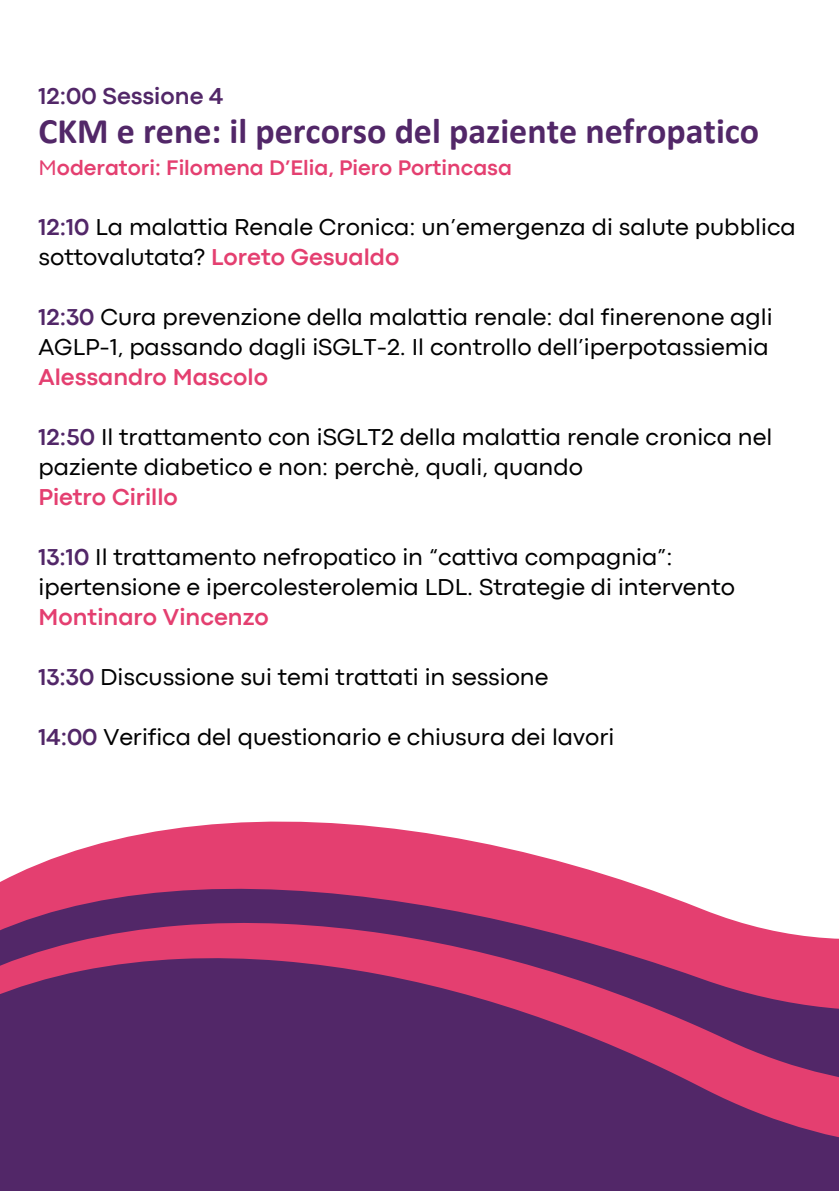
<style>
.page{position:relative;width:839px;height:1191px;background:#fff}
.page>*{position:absolute;margin:0;border:0;box-sizing:border-box;transform-origin:0 0}
.t1{font:700 36px "Calibri";color:#522768}
.t2{font:24px/30px "Codec Pro";color:#010001}
.t3{font:24px/30px "Codec Pro";color:#000}
.t4{font:700 24px "Codec Pro";color:#e43f70}
.t5{font:700 24px "Codec Pro";color:#522768}
.t6{font:700 22px "Codec Pro";color:#e43f70}
.s1{font-weight:400}
.s2{font-weight:700;color:#522768}
.s3{font-weight:700;color:#e43f70}
</style>
<div class="page">
<svg style="left:0;top:825px;width:838px;height:366px"></svg>
<svg style="left:0;top:922px;width:838px;height:228px;fill:#522768"></svg>
<h1 class="t5" style="left:38px;top:88px;width:186px">12:00 Sessione 4</h1>
<h1 class="t1" style="left:38px;top:116px;width:722px">CKM e rene: il percorso del paziente nefropatico</h1>
<h1 class="t6" style="left:38px;top:160px;width:475px"><span class="s1">M</span>oderatori: Filomena D’Elia, Piero Portincasa</h1>
<p class="t3" style="left:38px;top:214px;width:758px"><span class="s2">12:10</span> La malattia Renale Cronica: un’emergenza di salute pubblica sottovalutata? <span class="s3">Loreto Gesualdo</span></p>
<p class="t2" style="left:38px;top:304px;width:735px"><span class="s2">12:30</span> Cura prevenzione della malattia renale: dal finerenone agli<br>AGLP-1, passando dagli iSGLT-2. Il controllo dell’iperpotassiemia</p>
<p class="t4" style="left:38px;top:368px;width:231px">Alessandro Mascolo</p>
<p class="t2" style="left:38px;top:424px;width:735px"><span class="s2">12:50</span> Il trattamento con iSGLT2 della malattia renale cronica nel paziente diabetico e non: perchè, quali, quando</p>
<p class="t4" style="left:38px;top:488px;width:141px">Pietro Cirillo</p>
<p class="t2" style="left:38px;top:544px;width:698px"><span class="s2">13:10</span> Il trattamento nefropatico in “cattiva compagnia”: ipertensione e ipercolesterolemia LDL. Strategie di intervento</p>
<p class="t4" style="left:38px;top:608px;width:231px">Montinaro Vincenzo</p>
<p class="t3" style="left:38px;top:664px;width:511px"><span class="s2">13:30</span> Discussione sui temi trattati in sessione</p>
<p class="t3" style="left:38px;top:724px;width:577px"><span class="s2">14:00</span> Verifica del questionario e chiusura dei lavori</p>
</div>
